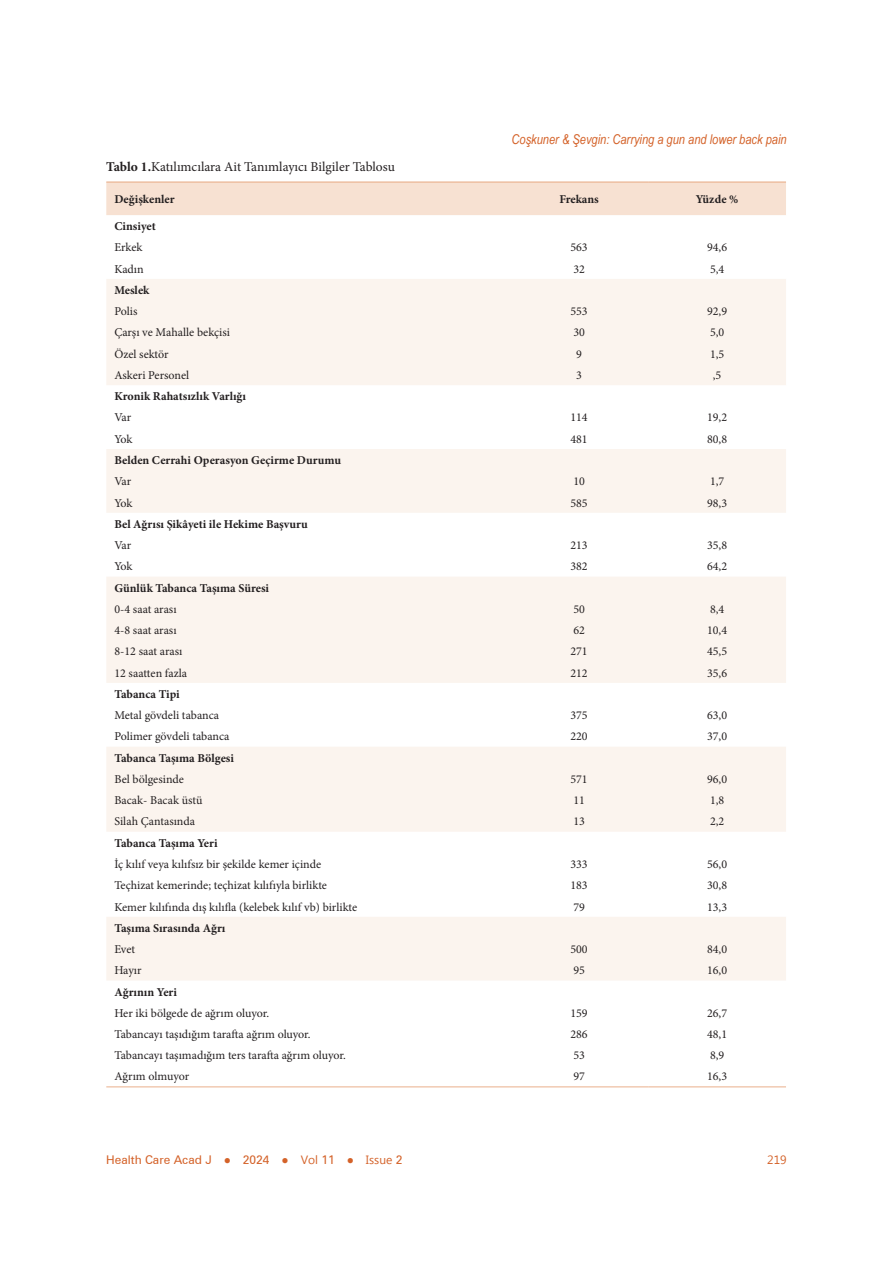
<style>
.page{position:relative;width:893px;height:1263px;background:#fff}
.page>*{position:absolute;margin:0;border:0;box-sizing:border-box;transform-origin:0 0}
.Tablo_Baş{font:13.5px "Minion Pro";color:#231f20}
.t1{font:italic 13.5px "Arial Narrow";color:#d46229}
.t2{font:12px "Minion Pro";color:#231f20}
.t3{font:700 12px "Minion Pro";color:#231f20}
.t4{font:12px "Zurich BT";color:#d46229}
.t5{font:12px "Lao UI";color:#d46229}
.s1{font-weight:700}
.s2{font-family:"Sylfaen"}
.s3{font-family:"Lao UI"}
</style>
<div class="page">
<div style="left:106px;top:183px;width:680px;height:32px;background:#f7e1d2"></div>
<svg style="left:106px;top:279px;width:680px;height:701px;fill:#fbf4ee"></svg>
<hr style="left:106px;top:182px;width:404px;height:1px;background:#e7a880">
<hr style="left:510px;top:182px;width:138px;height:1px;background:#e7a880">
<hr style="left:648px;top:182px;width:138px;height:1px;background:#e7a880">
<hr style="left:106px;top:1086px;width:404px;height:1px;background:#eab08b">
<hr style="left:510px;top:1086px;width:138px;height:1px;background:#eab08b">
<hr style="left:648px;top:1086px;width:138px;height:1px;background:#eab08b">
<p class="t1" style="left:512px;top:130px;width:277px">Coşkuner &amp; Şevgin: Carrying a gun and lower back pain</p>
<p class="Tablo_Baş" style="left:106px;top:158px;width:290px"><span class="s1">Tablo 1.</span>Katılımcılara Ait Tanımlayıcı Bilgiler Tablosu</p>
<p class="t3" style="left:114px;top:191px;width:62px">Değişkenler</p>
<p class="t3" style="left:559px;top:191px;width:41px">Frekans</p>
<p class="t3" style="left:696px;top:191px;width:44px">Yüzde %</p>
<p class="t3" style="left:114px;top:218px;width:43px">Cinsiyet</p>
<p class="t2" style="left:114px;top:239px;width:30px">Erkek</p>
<p class="t2" style="left:570px;top:239px;width:19px">563</p>
<p class="t2" style="left:707px;top:239px;width:22px">94,6</p>
<p class="t2" style="left:114px;top:261px;width:31px">Kadın</p>
<p class="t2" style="left:573px;top:261px;width:13px">32</p>
<p class="t2" style="left:710px;top:261px;width:16px">5,4</p>
<p class="t3" style="left:114px;top:282px;width:36px">Meslek</p>
<p class="t2" style="left:114px;top:303px;width:25px">Polis</p>
<p class="t2" style="left:570px;top:303px;width:19px">553</p>
<p class="t2" style="left:707px;top:303px;width:22px">92,9</p>
<p class="t2" style="left:114px;top:325px;width:117px">Çarşı ve Mahalle bekçisi</p>
<p class="t2" style="left:573px;top:325px;width:13px">30</p>
<p class="t2" style="left:710px;top:325px;width:16px">5,0</p>
<p class="t2" style="left:114px;top:346px;width:56px">Özel sektör</p>
<p class="t2" style="left:576px;top:346px;width:7px">9</p>
<p class="t2" style="left:710px;top:346px;width:16px">1,5</p>
<p class="t2" style="left:114px;top:367px;width:76px">Askeri Personel</p>
<p class="t2" style="left:576px;top:367px;width:7px">3</p>
<p class="t2" style="left:713px;top:367px;width:10px">,5</p>
<p class="t3" style="left:114px;top:388px;width:133px">Kronik Rahatsızlık Varlığı</p>
<p class="t2" style="left:114px;top:410px;width:18px">Var</p>
<p class="t2" style="left:570px;top:410px;width:19px">114</p>
<p class="t2" style="left:707px;top:410px;width:22px">19,2</p>
<p class="t2" style="left:114px;top:431px;width:20px">Yok</p>
<p class="t2" style="left:570px;top:431px;width:19px">481</p>
<p class="t2" style="left:707px;top:431px;width:22px">80,8</p>
<p class="t3" style="left:114px;top:452px;width:228px">Belden Cerrahi Operasyon Geçirme Durumu</p>
<p class="t2" style="left:114px;top:473px;width:18px">Var</p>
<p class="t2" style="left:573px;top:473px;width:13px">10</p>
<p class="t2" style="left:710px;top:473px;width:16px">1,7</p>
<p class="t2" style="left:114px;top:495px;width:20px">Yok</p>
<p class="t2" style="left:570px;top:495px;width:19px">585</p>
<p class="t2" style="left:707px;top:495px;width:22px">98,3</p>
<p class="t3" style="left:114px;top:515px;width:195px">Bel Ağrısı Şikâyeti ile Hekime Başvuru</p>
<p class="t2" style="left:114px;top:537px;width:18px">Var</p>
<p class="t2" style="left:570px;top:537px;width:19px">213</p>
<p class="t2" style="left:707px;top:537px;width:22px">35,8</p>
<p class="t2" style="left:114px;top:558px;width:20px">Yok</p>
<p class="t2" style="left:570px;top:558px;width:19px">382</p>
<p class="t2" style="left:707px;top:558px;width:22px">64,2</p>
<p class="t3" style="left:114px;top:579px;width:156px">Günlük Tabanca Taşıma Süresi</p>
<p class="t2" style="left:114px;top:601px;width:64px">0-4 saat arası</p>
<p class="t2" style="left:573px;top:601px;width:13px">50</p>
<p class="t2" style="left:710px;top:601px;width:16px">8,4</p>
<p class="t2" style="left:114px;top:622px;width:64px">4-8 saat arası</p>
<p class="t2" style="left:573px;top:622px;width:13px">62</p>
<p class="t2" style="left:707px;top:622px;width:22px">10,4</p>
<p class="t2" style="left:114px;top:643px;width:69px">8-12 saat arası</p>
<p class="t2" style="left:570px;top:643px;width:19px">271</p>
<p class="t2" style="left:707px;top:643px;width:22px">45,5</p>
<p class="t2" style="left:114px;top:665px;width:74px">12 saatten fazla</p>
<p class="t2" style="left:570px;top:665px;width:19px">212</p>
<p class="t2" style="left:707px;top:665px;width:22px">35,6</p>
<p class="t3" style="left:114px;top:686px;width:67px">Tabanca Tipi</p>
<p class="t2" style="left:114px;top:707px;width:106px">Metal gövdeli tabanca</p>
<p class="t2" style="left:570px;top:707px;width:19px">375</p>
<p class="t2" style="left:707px;top:707px;width:22px">63,0</p>
<p class="t2" style="left:114px;top:728px;width:117px">Polimer gövdeli tabanca</p>
<p class="t2" style="left:570px;top:728px;width:19px">220</p>
<p class="t2" style="left:707px;top:728px;width:22px">37,0</p>
<p class="t3" style="left:114px;top:749px;width:121px">Tabanca Taşıma Bölgesi</p>
<p class="t2" style="left:114px;top:771px;width:71px">Bel bölgesinde</p>
<p class="t2" style="left:570px;top:771px;width:19px">571</p>
<p class="t2" style="left:707px;top:771px;width:22px">96,0</p>
<p class="t2" style="left:114px;top:792px;width:89px">Bacak- Bacak üstü</p>
<p class="t2" style="left:573px;top:792px;width:13px">11</p>
<p class="t2" style="left:710px;top:792px;width:16px">1,8</p>
<p class="t2" style="left:114px;top:813px;width:82px">Silah Çantasında</p>
<p class="t2" style="left:573px;top:813px;width:13px">13</p>
<p class="t2" style="left:710px;top:813px;width:16px">2,2</p>
<p class="t3" style="left:114px;top:834px;width:105px">Tabanca Taşıma Yeri</p>
<p class="t2" style="left:114px;top:856px;width:208px">İç kılıf veya kılıfsız bir şekilde kemer içinde</p>
<p class="t2" style="left:570px;top:856px;width:19px">333</p>
<p class="t2" style="left:707px;top:856px;width:22px">56,0</p>
<p class="t2" style="left:114px;top:877px;width:214px">Teçhizat kemerinde; teçhizat kılıfıyla birlikte</p>
<p class="t2" style="left:570px;top:877px;width:19px">183</p>
<p class="t2" style="left:707px;top:877px;width:22px">30,8</p>
<p class="t2" style="left:114px;top:899px;width:244px">Kemer kılıfında dış kılıfla (kelebek kılıf vb) birlikte</p>
<p class="t2" style="left:573px;top:899px;width:13px">79</p>
<p class="t2" style="left:707px;top:899px;width:22px">13,3</p>
<p class="t3" style="left:114px;top:919px;width:113px">Taşıma Sırasında Ağrı</p>
<p class="t2" style="left:114px;top:941px;width:22px">Evet</p>
<p class="t2" style="left:570px;top:941px;width:19px">500</p>
<p class="t2" style="left:707px;top:941px;width:22px">84,0</p>
<p class="t2" style="left:114px;top:962px;width:29px">Hayır</p>
<p class="t2" style="left:573px;top:962px;width:13px">95</p>
<p class="t2" style="left:707px;top:962px;width:22px">16,0</p>
<p class="t3" style="left:114px;top:983px;width:64px">Ağrının Yeri</p>
<p class="t2" style="left:114px;top:1005px;width:156px">Her iki bölgede de ağrım oluyor.</p>
<p class="t2" style="left:570px;top:1005px;width:19px">159</p>
<p class="t2" style="left:707px;top:1005px;width:22px">26,7</p>
<p class="t2" style="left:114px;top:1026px;width:198px">Tabancayı taşıdığım tarafta ağrım oluyor.</p>
<p class="t2" style="left:570px;top:1026px;width:19px">286</p>
<p class="t2" style="left:707px;top:1026px;width:22px">48,1</p>
<p class="t2" style="left:114px;top:1047px;width:233px">Tabancayı taşımadığım ters tarafta ağrım oluyor.</p>
<p class="t2" style="left:573px;top:1047px;width:13px">53</p>
<p class="t2" style="left:710px;top:1047px;width:16px">8,9</p>
<p class="t2" style="left:114px;top:1068px;width:76px">Ağrım olmuyor</p>
<p class="t2" style="left:573px;top:1068px;width:13px">97</p>
<p class="t2" style="left:707px;top:1068px;width:22px">16,3</p>
<p class="t4" style="left:106px;top:1153px;width:298px">Health Care Acad J <span class="s2">●</span> 2024 <span class="s2">●</span> <span class="s3">Vol</span> 11 <span class="s2">●</span> <span class="s3">Issue</span> 2</p>
<p class="t5" style="left:767px;top:1152px;width:21px">219</p>
</div>
